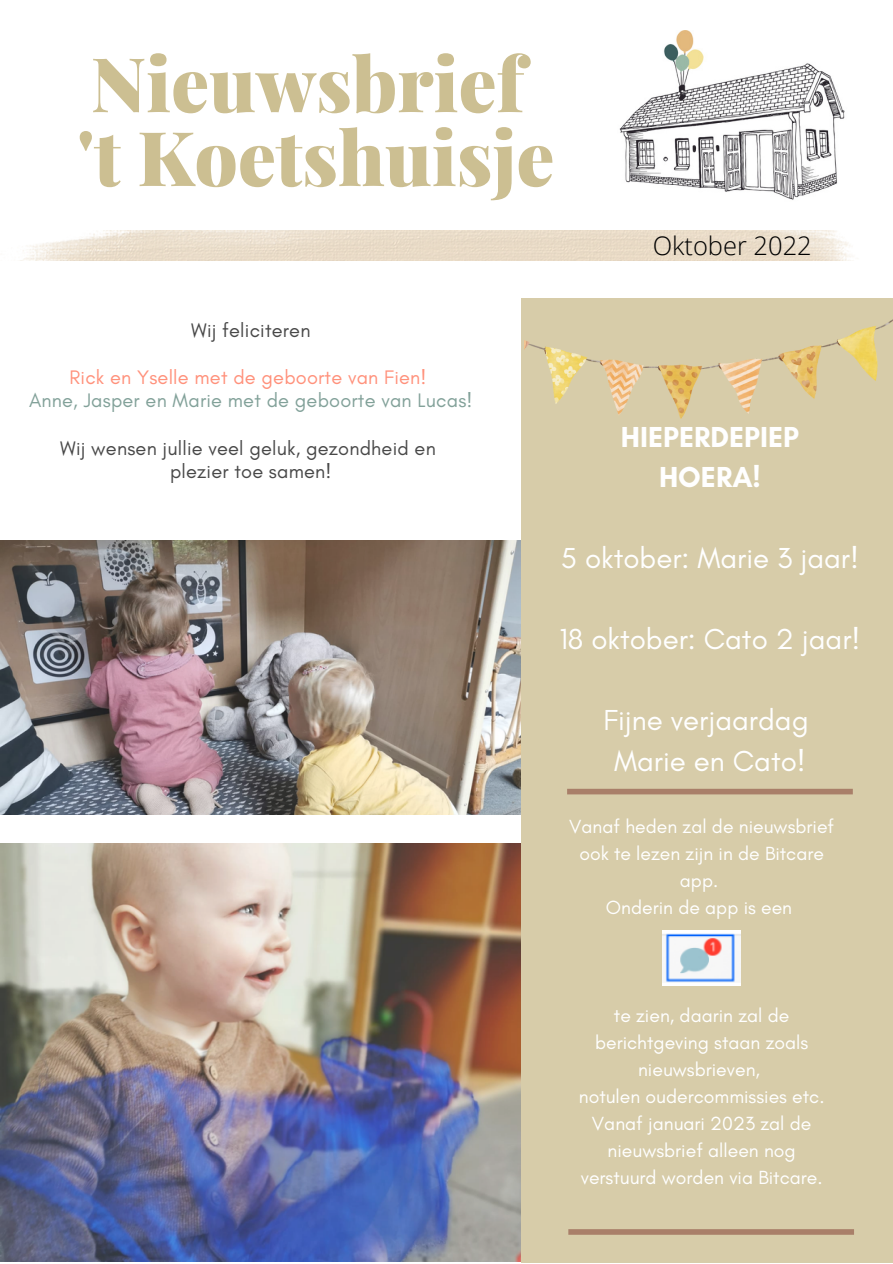
<style>
.page{position:relative;width:893px;height:1264px;background:#fff}
.page>*{position:absolute;margin:0;border:0;box-sizing:border-box;transform-origin:0 0}
.t1{font:900 75.45px/73.8px "Playfair Display";color:#ccbf92}
.t2{font:29.4px/40.5px "Glacial Indifference";color:#fff;text-align:center}
.t3{font:700 29.4px/40.5px "Glacial Indifference";color:#fff;text-align:center}
.t4{font:300 25.5px "Open Sans";color:#000}
.t5{font:19.95px/23.5px "Glacial Indifference";letter-spacing:.01em;color:#484848;text-align:center}
.t6{font:19.95px "Glacial Indifference";letter-spacing:.01em;color:#82a199}
.t7{font:19.95px "Glacial Indifference";letter-spacing:.01em;color:#ff917b}
.t8{font:19.35px/27px "Glacial Indifference";color:#fff;text-align:center}
</style>
<div class="page">
<div style="left:521px;top:297px;width:371px;height:965px;background:#d7cca9"></div>
<img style="left:619px;top:30px;width:226px;height:170px">
<img style="left:23px;top:230px;width:828px;height:30px">
<div style="left:568px;top:1229px;width:286px;height:5px;background:#a97f69"></div>
<div style="left:567px;top:788px;width:285px;height:6px;background:#a97f69"></div>
<img style="left:524px;top:320px;width:368px;height:99px">
<img style="left:662px;top:930px;width:78px;height:55px">
<img style="left:0;top:540px;width:520px;height:274px">
<img style="left:0;top:843px;width:520px;height:418px">
<h1 class="t1" style="left:77px;top:44px;width:478px">Nieuwsbrief 't Koetshuisje</h1>
<h3 class="t4" style="left:652px;top:228px;width:161px">Oktober 2022</h3>
<p class="t5" style="left:191px;top:318px;width:121px">Wij feliciteren</p>
<p class="t7" style="left:69px;top:365px;width:358px">Rick en Yselle met de geboorte van Fien!</p>
<p class="t6" style="left:29px;top:388px;width:445px">Anne, Jasper en Marie met de geboorte van Lucas!</p>
<p class="t5" style="left:60px;top:436px;width:377px">Wij wensen jullie veel geluk, gezondheid en plezier toe samen!</p>
<h2 class="t3" style="left:620px;top:416px;width:180px">HIEPERDEPIEP<br>HOERA!</h2>
<h2 class="t2" style="left:561px;top:537px;width:299px">5 oktober: Marie 3 jaar!</h2>
<h2 class="t2" style="left:559px;top:618px;width:302px">18 oktober: Cato 2 jaar!</h2>
<h2 class="t2" style="left:603px;top:699px;width:207px">Fijne verjaardag<br>Marie en Cato!</h2>
<p class="t8" style="left:569px;top:812px;width:266px">Vanaf heden zal de nieuwsbrief ook te lezen zijn in de Bitcare app.<br>Onderin de app is een</p>
<p class="t8" style="left:578px;top:1001px;width:247px">te zien, daarin zal de berichtgeving staan zoals nieuwsbrieven,<br>notulen oudercommissies etc.<br>Vanaf januari 2023 zal de nieuwsbrief alleen nog verstuurd worden via Bitcare.</p>
</div>
